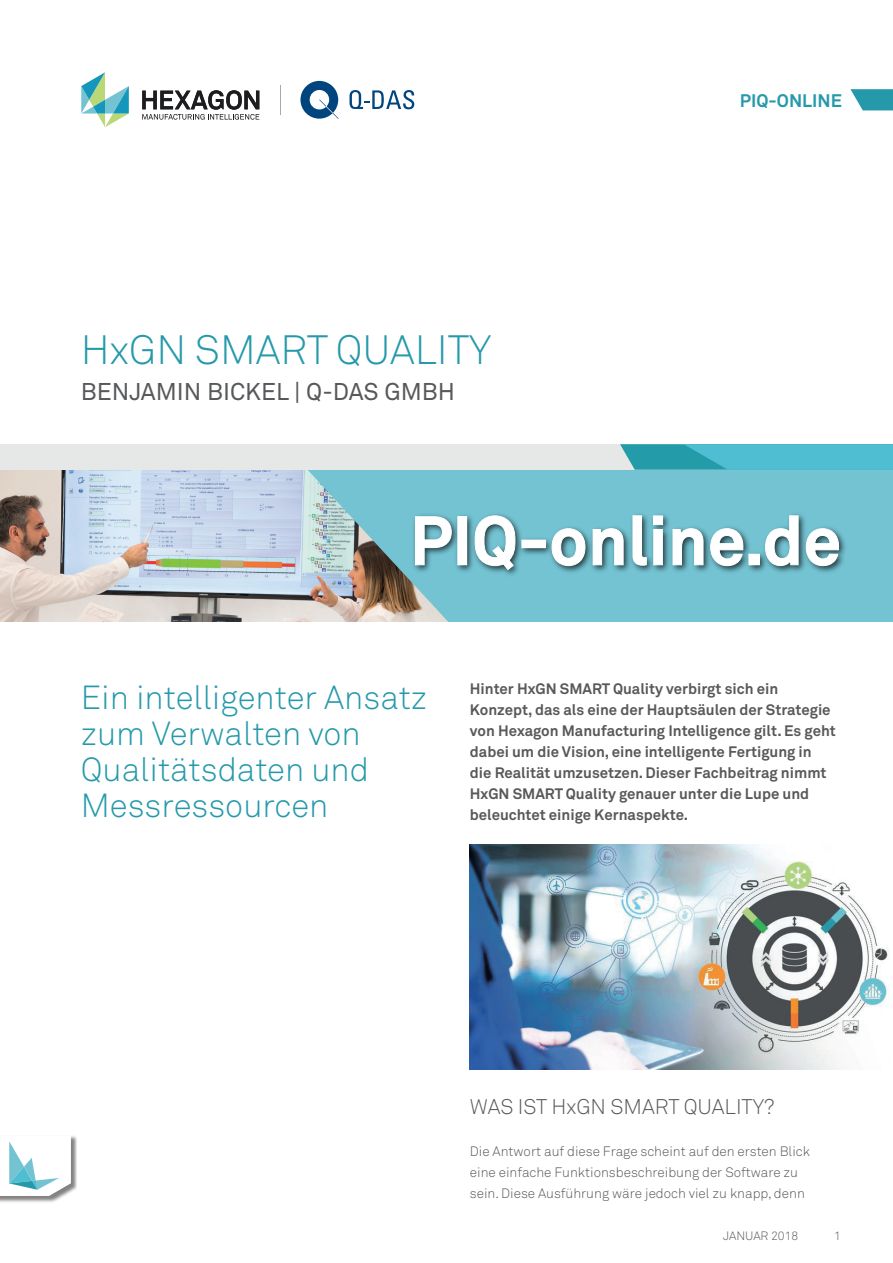
<style>
.page{position:relative;width:893px;height:1263px;background:#fff}
.page>*{position:absolute;margin:0;border:0;box-sizing:border-box;transform-origin:0 0}
.t1{font:40.5px "Akkurat Light Pro";color:#2599aa}
.t2{font:33px/36px "Akkurat Light Pro";color:#2599aa}
.t3{font:24px "Akkurat Pro";color:#57585a}
.t4{font:21px "Akkurat Light Pro";color:#57585a}
.t5{font:700 18px "Akkurat Pro";color:#2599aa}
.t6{font:700 15px/21px "Akkurat Pro";color:#57585a}
.t7{font:13.5px/21px "Akkurat Light Pro";color:#57585a}
.t8{font:12px "Akkurat Light Pro";color:#57585a}
</style>
<div class="page">
<img style="left:0;top:470px;width:305px;height:152px">
<div style="left:0;top:444px;width:893px;height:26px;background:#e6e8e7"></div>
<svg style="left:305px;top:444px;width:588px;height:178px"></svg>
<img style="left:470px;top:845px;width:418px;height:224px">
<img style="left:0;top:1136px;width:77px;height:66px">
<svg style="left:0;top:1136px;width:71px;height:60px"></svg>
<svg style="left:850px;top:89px;width:43px;height:21px"></svg>
<svg style="left:81px;top:72px;width:48px;height:55px"></svg>
<svg style="left:142px;top:90px;width:117px;height:30px"></svg>
<svg style="left:349px;top:90px;width:65px;height:19px"></svg>
<svg style="left:300px;top:81px;width:39px;height:38px"></svg>
<h1 class="t1" style="left:81px;top:326px;width:412px">HxGN SMART QUALITY</h1>
<h3 class="t3" style="left:81px;top:378px;width:376px">BENJAMIN BICKEL | Q-DAS GMBH</h3>
<p class="t5" style="left:740px;top:89px;width:104px">PIQ-ONLINE</p>
<h2 class="t2" style="left:81px;top:680px;width:348px">Ein intelligenter Ansatz zum Verwalten von<br>Qualitätsdaten und<br>Messressourcen</h2>
<p class="t6" style="left:470px;top:678px;width:367px">Hinter HxGN SMART Quality verbirgt sich ein Konzept, das als eine der Hauptsäulen der Strategie von Hexagon Manufacturing Intelligence gilt. Es geht dabei um die Vision, eine intelligente Fertigung in die Realität umzusetzen. Dieser Fachbeitrag nimmt HxGN SMART Quality genauer unter die Lupe und beleuchtet einige Kernaspekte.</p>
<h3 class="t4" style="left:470px;top:1094px;width:306px">WAS IST HxGN SMART QUALITY?</h3>
<p class="t7" style="left:470px;top:1141px;width:342px">Die Antwort auf diese Frage scheint auf den ersten Blick eine einfache Funktionsbeschreibung der Software zu sein. Diese Ausführung wäre jedoch viel zu knapp, denn</p>
<p class="t8" style="left:723px;top:1229px;width:77px">JANUAR 2018</p>
<p class="t8" style="left:834px;top:1229px;width:8px">1</p>
</div>
